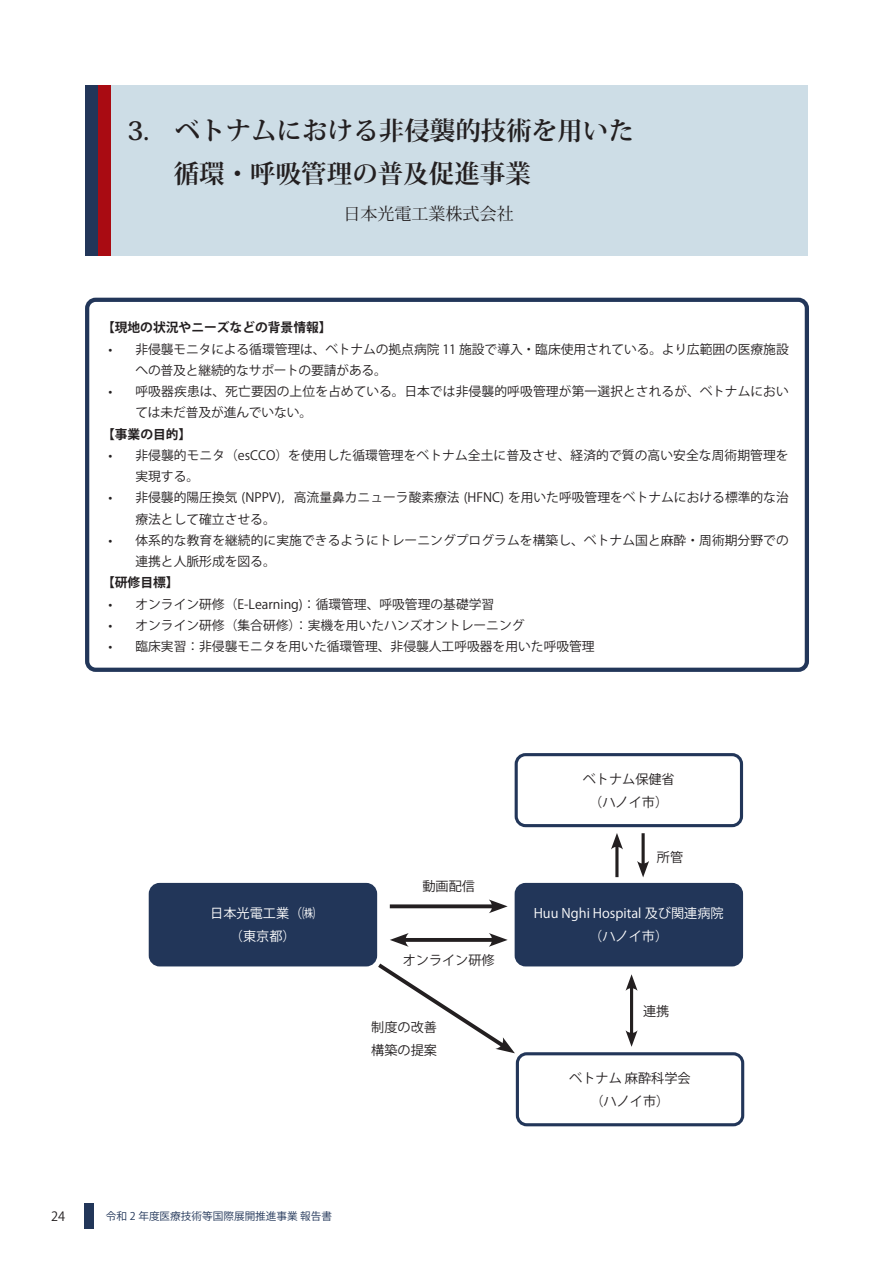
<style>
.page{position:relative;width:893px;height:1263px;background:#fff}
.page>*{position:absolute;margin:0;border:0;box-sizing:border-box;transform-origin:0 0}
.t1{font:700 25.5px/42.6px "Koz Min Pro";color:#231f20}
.t2{font:16.95px "Koz Min Pro";color:#231f20}
.t3{font:13.2px/23px "Koz Go Pr 6 N";color:#231f20;text-align:center}
.t4{font:13.2px/23px "Koz Go Pr 6 N";color:#fff;text-align:center}
.t5{font:12.75px/21.3px "Koz Go Pr 6 N";color:#231f20}
.t6{font:700 12.75px "Koz Go Pr 6 N";color:#231f20}
.t7{font:10.65px "Koz Go Pr 6 N";color:#223659}
</style>
<div class="page">
<div style="left:84px;top:1203px;width:10px;height:25px;background:#223659"></div>
<div style="left:85px;top:85px;width:13px;height:170px;background:#223659"></div>
<div style="left:106px;top:85px;width:702px;height:170px;background:#cddde6"></div>
<div style="left:85px;top:298px;width:724px;height:374px;border:4px solid #223659;border-radius:9px"></div>
<div style="left:98px;top:85px;width:13px;height:170px;background:#a90b12"></div>
<div style="left:150px;top:884px;width:226px;height:81px;background:#223659;border-radius:9px"></div>
<div style="left:149px;top:883px;width:228px;height:83px;border:3px solid #223659;border-radius:9px"></div>
<div style="left:516px;top:884px;width:225px;height:81px;background:#223659;border-radius:9px"></div>
<div style="left:515px;top:883px;width:228px;height:83px;border:3px solid #223659;border-radius:9px"></div>
<div style="left:516px;top:1052px;width:228px;height:74px;border:3px solid #223659;border-radius:9px"></div>
<svg style="left:409px;top:938px;width:80px;height:4px"></svg>
<svg style="left:489px;top:933px;width:19px;height:14px"></svg>
<svg style="left:390px;top:933px;width:19px;height:14px"></svg>
<svg style="left:390px;top:904px;width:99px;height:4px"></svg>
<svg style="left:489px;top:899px;width:19px;height:14px"></svg>
<svg style="left:374px;top:960px;width:141px;height:93px"></svg>
<div style="left:515px;top:753px;width:228px;height:74px;border:3px solid #223659;border-radius:9px"></div>
<hr style="left:615px;top:843px;width:3px;height:34px;background:#231f20">
<svg style="left:611px;top:833px;width:12px;height:16px"></svg>
<hr style="left:642px;top:833px;width:3px;height:34px;background:#231f20">
<svg style="left:637px;top:861px;width:12px;height:16px"></svg>
<hr style="left:630px;top:985px;width:3px;height:51px;background:#231f20">
<svg style="left:626px;top:1030px;width:12px;height:17px"></svg>
<svg style="left:626px;top:974px;width:12px;height:17px"></svg>
<h1 class="t1" style="left:128px;top:109px;width:508px">3.　ベトナムにおける非侵襲的技術を用いた　 循環・呼吸管理の普及促進事業</h1>
<h2 class="t2" style="left:344px;top:202px;width:172px">日本光電工業株式会社</h2>
<p class="t6" style="left:102px;top:320px;width:231px">【現地の状況やニーズなどの背景情報】</p>
<p class="t5" style="left:135px;top:338px;width:655px;text-indent:-27px">• 非侵襲モニタによる循環管理は、ベトナムの拠点病院 11 施設で導入・臨床使用されている。より広範囲の医療施設への普及と継続的なサポートの要請がある。</p>
<p class="t5" style="left:135px;top:381px;width:655px;text-indent:-27px">• 呼吸器疾患は、死亡要因の上位を占めている。日本では非侵襲的呼吸管理が第一選択とされるが、ベトナムにおいては未だ普及が進んでいない。</p>
<p class="t6" style="left:102px;top:427px;width:91px">【事業の目的】</p>
<p class="t5" style="left:135px;top:445px;width:655px;text-indent:-27px">• 非侵襲的モニタ（esCCO）を使用した循環管理をベトナム全土に普及させ、経済的で質の高い安全な周術期管理を実現する。</p>
<p class="t5" style="left:135px;top:487px;width:655px;text-indent:-27px">• 非侵襲的陽圧換気 (NPPV)，高流量鼻カニューラ酸素療法 (HFNC) を用いた呼吸管理をベトナムにおける標準的な治療法として確立させる。</p>
<p class="t5" style="left:135px;top:530px;width:655px;text-indent:-27px">• 体系的な教育を継続的に実施できるようにトレーニングプログラムを構築し、ベトナム国と麻酔・周術期分野での連携と人脈形成を図る。</p>
<p class="t6" style="left:102px;top:576px;width:78px">【研修目標】</p>
<p class="t5" style="left:108px;top:594px;width:387px">• オンライン研修（E-Learning)：循環管理、呼吸管理の基礎学習</p>
<p class="t5" style="left:108px;top:615px;width:418px">• オンライン研修（集合研修）：実機を用いたハンズオントレーニング</p>
<p class="t5" style="left:108px;top:636px;width:488px">• 臨床実習：非侵襲モニタを用いた循環管理、非侵襲人工呼吸器を用いた呼吸管理</p>
<p class="t3" style="left:583px;top:768px;width:94px">ベトナム保健省（ハノイ市）</p>
<p class="t3" style="left:422px;top:874px;width:54px">動画配信</p>
<p class="t3" style="left:657px;top:846px;width:28px">所管</p>
<p class="t4" style="left:210px;top:902px;width:107px">日本光電工業（㈱（東京都）</p>
<p class="t4" style="left:534px;top:902px;width:191px">Huu Nghi Hospital 及び関連病院（ハノイ市）</p>
<p class="t3" style="left:403px;top:949px;width:94px">オンライン研修</p>
<p class="t3" style="left:371px;top:1016px;width:67px;text-align:left">制度の改善構築の提案</p>
<p class="t5" style="left:51px;top:1206px;width:16px">24</p>
<p class="t7" style="left:95px;top:1210px;width:238px">　令和 2 年度医療技術等国際展開推進事業 報告書</p>
<p class="t3" style="left:643px;top:999px;width:28px">連携</p>
<p class="t3" style="left:569px;top:1067px;width:123px">ベトナム 麻酔科学会（ハノイ市）</p>
</div>
